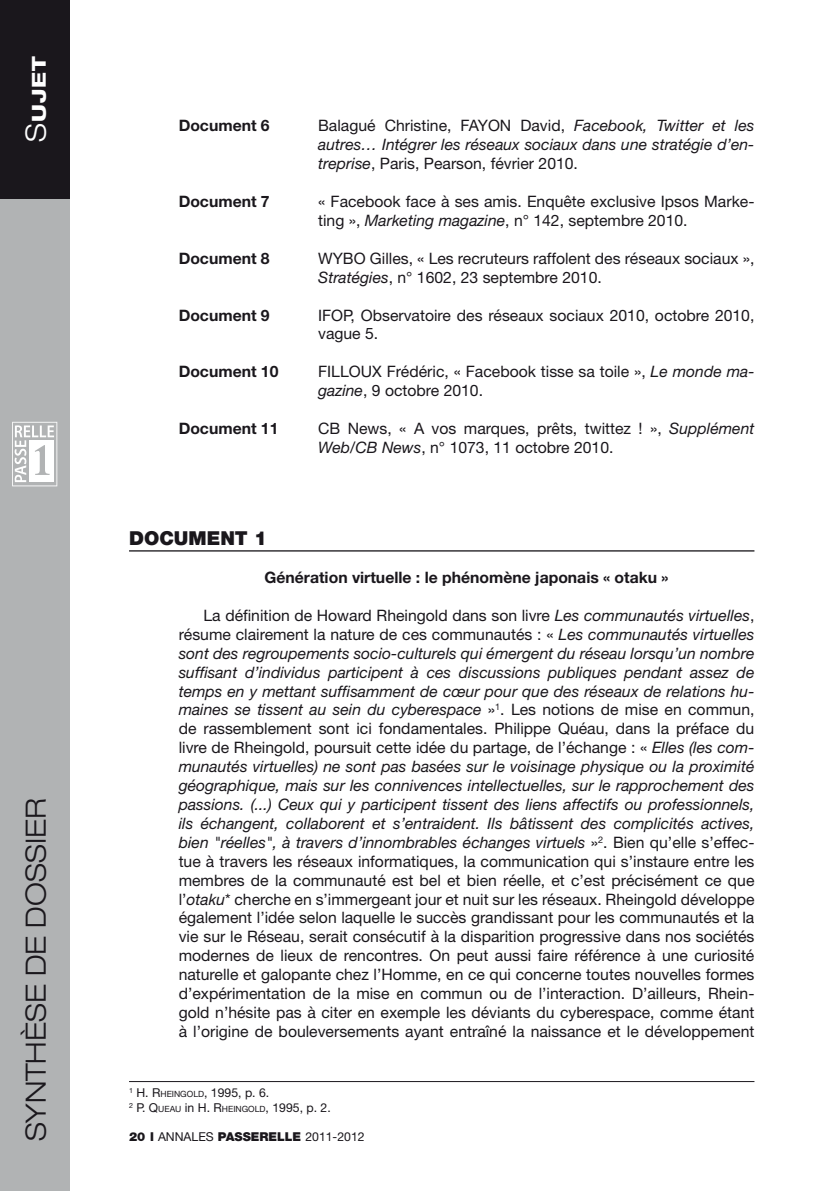
<style>
.page{position:relative;width:819px;height:1191px;background:#fff}
.page>*{position:absolute;margin:0;border:0;box-sizing:border-box;transform-origin:0 0}
.t1{font:300 expanded 28px "Helvetica Neue";color:#1a171c}
.t2{font:900 19.25px "Helvetica Neue";color:#1a171c}
.t3{font:800 expanded 19.25px "Helvetica Neue";color:#fff}
.t4{font:15.75px/18.9px "Helvetica Neue";color:#1a171c}
.t5{font:italic 15.75px/18.9px "Helvetica Neue";color:#1a171c;text-align:justify}
.t6{font:700 15.75px "Helvetica Neue";color:#1a171c}
.t7{font:12.25px/14.7px "Helvetica Neue";color:#1a171c}
.s1{font-weight:300;font-size:28px}
.s2{font-style:normal}
.s3{font-style:italic}
.s4{font-style:inherit}
.s5{font-size:8.58px}
.s6{font-weight:900}
</style>
<div class="page">
<div style="left:0;top:0;width:69px;height:1191px;background:#b1b3b4"></div>
<div style="left:0;top:0;width:69px;height:198px;background:#1a171c"></div>
<svg style="left:12px;top:422px;width:45px;height:64px"></svg>
<hr style="left:129px;top:550px;width:625px;height:1px;background:#1a171c">
<hr style="left:129px;top:1081px;width:625px;height:1px;background:#1a171c">
<p class="t3" style="left:26px;top:142px;width:87px;rotate:-90deg"><span class="s1">S</span>ujet</p>
<h1 class="t1" style="left:19px;top:1141px;width:343px;rotate:-90deg">synthèse de dossier</h1>
<p class="t6" style="left:179px;top:116px;width:93px">Document 6</p>
<p class="t5" style="left:318px;top:116px;width:438px"><span class="s2">Balagué Christine, FAYON David,</span> Facebook, Twitter et les autres… Intégrer les réseaux sociaux dans une stratégie d’en&shy;treprise<span class="s2">, Paris, Pearson, février 2010.</span></p>
<p class="t6" style="left:179px;top:192px;width:93px">Document 7</p>
<p class="t4" style="left:318px;top:192px;width:438px">« Facebook face à ses amis. Enquête exclusive Ipsos Marke&shy;ting », <span class="s3">Marketing magazine</span>, n° 142, septembre 2010.</p>
<p class="t6" style="left:179px;top:248px;width:93px">Document 8</p>
<p class="t4" style="left:318px;top:248px;width:438px">WYBO Gilles, « Les recruteurs raffolent des réseaux sociaux »,<br><span class="s3">Stratégies</span>, n° 1602, 23 septembre 2010.</p>
<p class="t6" style="left:179px;top:305px;width:93px">Document 9</p>
<p class="t4" style="left:318px;top:305px;width:438px">IFOP, Observatoire des réseaux sociaux 2010, octobre 2010, vague 5.</p>
<p class="t6" style="left:179px;top:362px;width:101px">Document 10</p>
<p class="t4" style="left:318px;top:362px;width:438px">FILLOUX Frédéric, « Facebook tisse sa toile », <span class="s3">Le monde ma&shy;gazine</span>, 9 octobre 2010.</p>
<p class="t6" style="left:179px;top:418px;width:101px">Document 11</p>
<p class="t4" style="left:318px;top:419px;width:438px">CB News, « A vos marques, prêts, twittez ! », <span class="s3">Supplément<br>Web/CB News</span>, n° 1073, 11 octobre 2010.</p>
<p class="t2" style="left:129px;top:527px;width:140px">DOCUMENT 1</p>
<p class="t6" style="left:264px;top:568px;width:405px">Génération virtuelle : le phénomène japonais « otaku »</p>
<p class="t4" style="left:179px;top:605px;width:577px;text-align:justify;text-indent:25px">La définition de Howard Rheingold dans son livre <span class="s3">Les communautés virtuelles</span>, résume clairement la nature de ces communautés : « <span class="s3">Les communautés virtuelles sont des regroupements socio-culturels qui émergent du réseau lorsqu’un nombre suffisant d’individus participent à ces discussions publiques pendant assez de temps en y mettant suffisamment de cœur pour que des réseaux de relations hu&shy;maines se tissent au sein du cyberespace</span> »<sup>1</sup>. Les notions de mise en commun, de rassemblement sont ici fondamentales. Philippe Quéau, dans la préface du livre de Rheingold, poursuit cette idée du partage, de l’échange : « <span class="s3">Elles (les com&shy;munautés virtuelles) ne sont pas basées sur le voisinage physique ou la proximité géographique, mais sur les connivences intellectuelles, sur le rapprochement des passions. (...) Ceux qui y participent tissent des liens affectifs ou professionnels, ils échangent, collaborent et s’entraident. Ils bâtissent des complicités actives, bien "réelles", à travers d’innombrables échanges virtuels</span> »<sup>2</sup>. Bien qu’elle s’effec&shy;tue à travers les réseaux informatiques, la communication qui s’instaure entre les membres de la communauté est bel et bien réelle, et c’est précisément ce que l’<span class="s3">otaku</span>* cherche en s’immergeant jour et nuit sur les réseaux. Rheingold développe également l’idée selon laquelle le succès grandissant pour les communautés et la vie sur le Réseau, serait consécutif à la disparition progressive dans nos sociétés modernes de lieux de rencontres. On peut aussi faire référence à une curiosité naturelle et galopante chez l’Homme, en ce qui concerne toutes nouvelles formes d’expérimentation de la mise en commun ou de l’interaction. D’ailleurs, Rhein&shy;gold n’hésite pas à citer en exemple les déviants du cyberespace, comme étant à l’origine de bouleversements ayant entraîné la naissance et le développement</p>
<p class="t7" style="left:129px;top:1085px;width:203px"><sup>1</sup> H. <span class="s4">R</span><span class="s5">HEINGOLD</span>, 1995, p. 6.<br><sup>2</sup> P. <span class="s4">Q</span><span class="s5">UEAU</span> in H. <span class="s4">R</span><span class="s5">HEINGOLD</span>, 1995, p. 2.</p>
<p class="t7" style="left:129px;top:1129px;width:237px"><span class="s6">20 L</span> ANNALES <span class="s6">PASSERELLE</span> 2011-2012</p>
</div>
